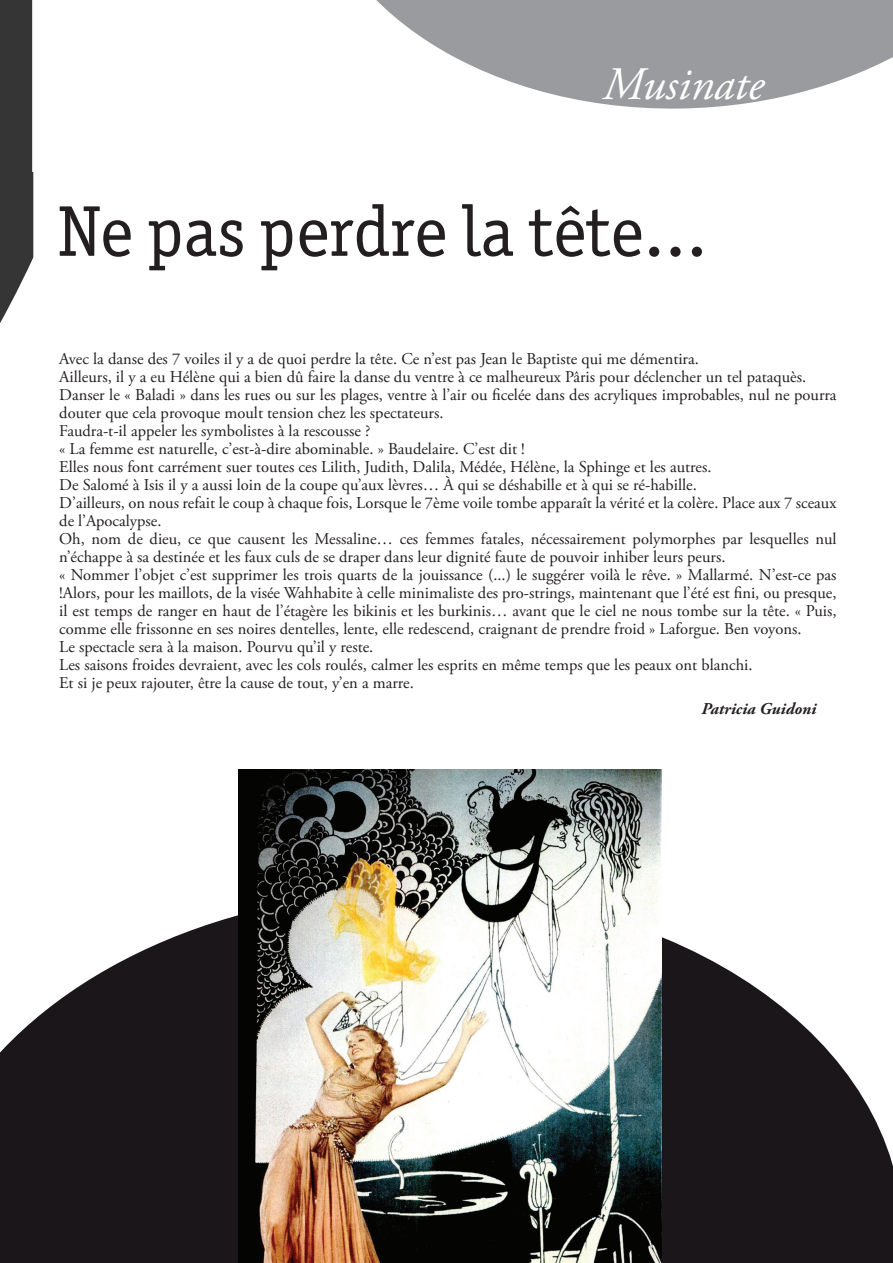
<style>
.page{position:relative;width:893px;height:1263px;background:#fff}
.page>*{position:absolute;margin:0;border:0;box-sizing:border-box;transform-origin:0 0}
.t1{font:72px "Officina Ser ITC";color:#231f20}
.t2{font:italic 46.5px "Adobe Garamond Pro";color:#fff}
.t3{font:16.5px/18px "Adobe Garamond Pro";color:#231f20}
.t4{font:italic 700 16.5px "Adobe Garamond Pro";color:#231f20}
</style>
<div class="page">
<svg style="left:0;top:0;width:34px;height:323px;background:#4e4d4e"></svg>
<svg style="left:0;top:887px;width:893px;height:376px;fill:#1a161a"></svg>
<img style="left:239px;top:770px;width:422px;height:493px">
<svg style="left:376px;top:0;width:517px;height:109px;fill:#999b9e"></svg>
<h2 class="t2" style="left:603px;top:56px;width:162px">Musinate</h2>
<h1 class="t1" style="left:59px;top:190px;width:650px">Ne pas perdre la tête…</h1>
<p class="t3" style="left:59px;top:351px;width:779px">Avec la danse des 7 voiles il y a de quoi perdre la tête. Ce n’est pas Jean le Baptiste qui me démentira.<br>Ailleurs, il y a eu Hélène qui a bien dû faire la danse du ventre à ce malheureux Pâris pour déclencher un tel pataquès.<br>Danser le « Baladi » dans les rues ou sur les plages, ventre à l’air ou ficelée dans des acryliques improbables, nul ne pourra douter que cela provoque moult tension chez les spectateurs.<br>Faudra-t-il appeler les symbolistes à la rescousse ?<br>« La femme est naturelle, c’est-à-dire abominable. » Baudelaire. C’est dit !<br>Elles nous font carrément suer toutes ces Lilith, Judith, Dalila, Médée, Hélène, la Sphinge et les autres.<br>De Salomé à Isis il y a aussi loin de la coupe qu’aux lèvres… À qui se déshabille et à qui se ré-habille.<br>D’ailleurs, on nous refait le coup à chaque fois, Lorsque le 7ème voile tombe apparaît la vérité et la colère. Place aux 7 sceaux de l’Apocalypse.<br>Oh, nom de dieu, ce que causent les Messaline… ces femmes fatales, nécessairement polymorphes par lesquelles nul n’échappe à sa destinée et les faux culs de se draper dans leur dignité faute de pouvoir inhiber leurs peurs.<br>« Nommer l’objet c’est supprimer les trois quarts de la jouissance (...) le suggérer voilà le rêve. » Mallarmé. N’est-ce pas !Alors, pour les maillots, de la visée Wahhabite à celle minimaliste des pro-strings, maintenant que l’été est fini, ou presque, il est temps de ranger en haut de l’étagère les bikinis et les burkinis… avant que le ciel ne nous tombe sur la tête. « Puis, comme elle frissonne en ses noires dentelles, lente, elle redescend, craignant de prendre froid » Laforgue. Ben voyons.<br>Le spectacle sera à la maison. Pourvu qu’il y reste.<br>Les saisons froides devraient, avec les cols roulés, calmer les esprits en même temps que les peaux ont blanchi.<br>Et si je peux rajouter, être la cause de tout, y’en a marre.</p>
<p class="t4" style="left:702px;top:699px;width:116px">Patricia Guidoni</p>
</div>
